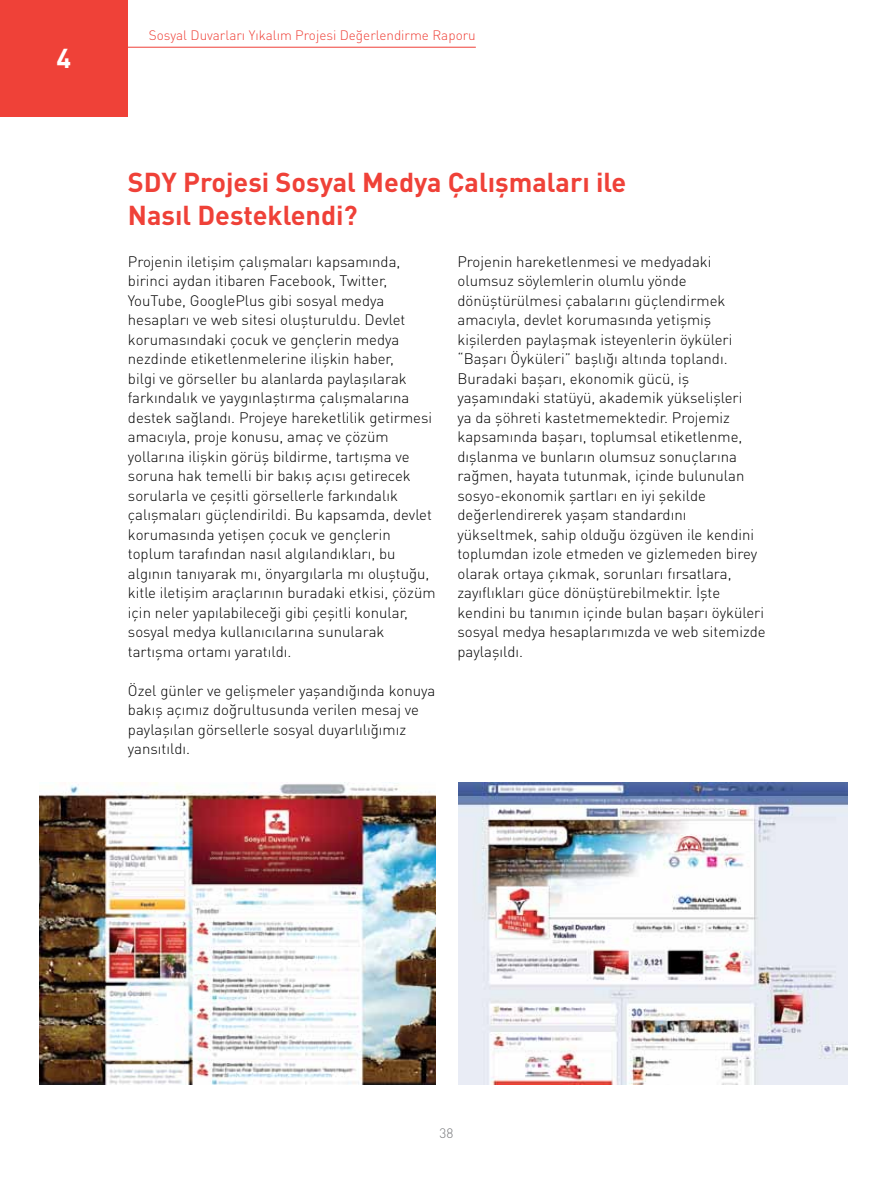
<style>
.page{position:relative;width:893px;height:1191px;background:#fff}
.page>*{position:absolute;margin:0;border:0;box-sizing:border-box;transform-origin:0 0}
.t1{font:700 27px/32.4px "DIN Pro";color:#ef4138}
.t2{font:700 27px "DIN Pro";color:#fff}
.t3{font:300 15px/19.5px "DIN Pro";color:#000}
.t4{font:300 13.5px "DIN Pro";color:#ef4138}
.t5{font:300 13.5px "DIN Pro";color:#77787b}
</style>
<div class="page">
<hr style="left:0;top:47px;width:476px;height:1px;background:#ef4138">
<img style="left:458px;top:783px;width:389px;height:301px">
<img style="left:39px;top:783px;width:396px;height:301px">
<div style="left:0;top:0;width:128px;height:116px;background:#ef4138"></div>
<h1 class="t2" style="left:56px;top:40px;width:16px">4</h1>
<p class="t4" style="left:149px;top:26px;width:328px">Sosyal Duvarları Yıkalım Projesi Değerlendirme Raporu</p>
<h1 class="t1" style="left:128px;top:165px;width:500px">SDY Projesi Sosyal Medya Çalışmaları ile<br>Nasıl Desteklendi?</h1>
<p class="t3" style="left:128px;top:251px;width:309px">Projenin iletişim çalışmaları kapsamında, birinci aydan itibaren Facebook, Twitter, YouTube, GooglePlus gibi sosyal medya hesapları ve web sitesi oluşturuldu. Devlet korumasındaki çocuk ve gençlerin medya nezdinde etiketlenmelerine ilişkin haber,<br>bilgi ve görseller bu alanlarda paylaşılarak farkındalık ve yaygınlaştırma çalışmalarına destek sağlandı. Projeye hareketlilik getirmesi amacıyla, proje konusu, amaç ve çözüm yollarına ilişkin görüş bildirme, tartışma ve soruna hak temelli bir bakış açısı getirecek sorularla ve çeşitli görsellerle farkındalık çalışmaları güçlendirildi. Bu kapsamda, devlet korumasında yetişen çocuk ve gençlerin toplum tarafından nasıl algılandıkları, bu algının tanıyarak mı, önyargılarla mı oluştuğu, kitle iletişim araçlarının buradaki etkisi, çözüm için neler yapılabileceği gibi çeşitli konular, sosyal medya kullanıcılarına sunularak tartışma ortamı yaratıldı.</p>
<p class="t3" style="left:128px;top:680px;width:309px">Özel günler ve gelişmeler yaşandığında konuya bakış açımız doğrultusunda verilen mesaj ve paylaşılan görsellerle sosyal duyarlılığımız yansıtıldı.</p>
<p class="t3" style="left:457px;top:251px;width:310px">Projenin hareketlenmesi ve medyadaki olumsuz söylemlerin olumlu yönde dönüştürülmesi çabalarını güçlendirmek amacıyla, devlet korumasında yetişmiş kişilerden paylaşmak isteyenlerin öyküleri “Başarı Öyküleri” başlığı altında toplandı.<br>Buradaki başarı, ekonomik gücü, iş yaşamındaki statüyü, akademik yükselişleri<br>ya da şöhreti kastetmemektedir. Projemiz kapsamında başarı, toplumsal etiketlenme, dışlanma ve bunların olumsuz sonuçlarına rağmen, hayata tutunmak, içinde bulunulan sosyo-ekonomik şartları en iyi şekilde değerlendirerek yaşam standardını yükseltmek, sahip olduğu özgüven ile kendini toplumdan izole etmeden ve gizlemeden birey olarak ortaya çıkmak, sorunları fırsatlara, zayıflıkları güce dönüştürebilmektir. İşte kendini bu tanımın içinde bulan başarı öyküleri sosyal medya hesaplarımızda ve web sitemizde paylaşıldı.</p>
<p class="t5" style="left:440px;top:1124px;width:15px">38</p>
</div>
